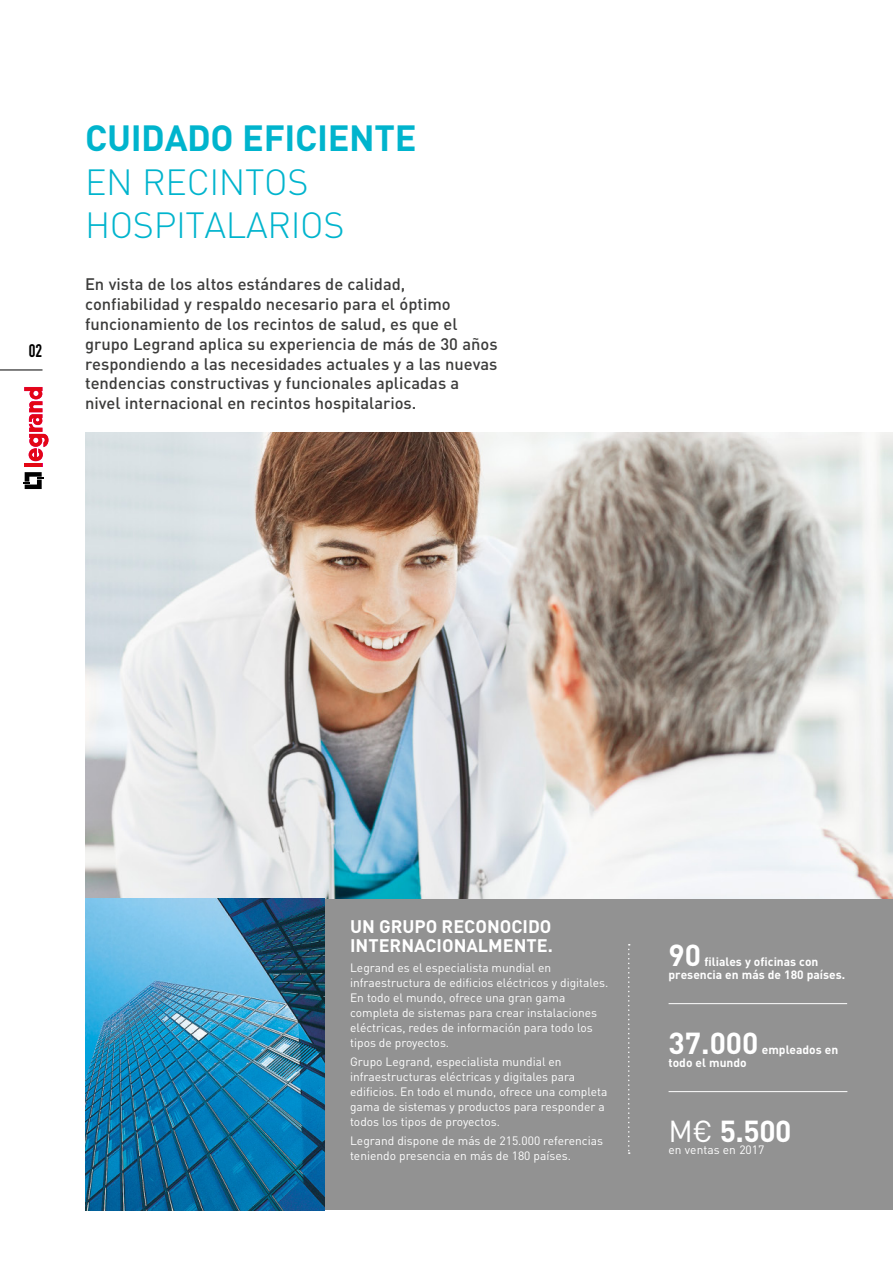
<style>
.page{position:relative;width:893px;height:1263px;background:#fff}
.page>*{position:absolute;margin:0;border:0;box-sizing:border-box;transform-origin:0 0}
.t1{font:300 36px/43.2px "DIN";letter-spacing:-.01em;color:#00b4cd}
.t2{font:700 36px "DIN";letter-spacing:-.01em;color:#00b4cd}
.t3{font:700 30px "DIN";color:#fff}
.t4{font:700 18px/19.5px "DIN";color:#fff}
.t5{font:18px "DIN Engschrift";color:#000}
.t6{font:500 16.5px/19.8px "DIN";color:#3c3c3b}
.t7{font:12px/15px "DIN";color:#fff}
.t8{font:700 12px/12.9px "DIN";color:#fff}
.s1{font-weight:400}
</style>
<div class="page">
<img style="left:85px;top:433px;width:808px;height:466px">
<div style="left:325px;top:899px;width:568px;height:310px;background:#929292"></div>
<img style="left:85px;top:899px;width:240px;height:311px">
<svg style="left:23px;top:472px;width:20px;height:17px"></svg>
<hr style="left:24px;top:463px;width:19px;height:4px;background:#e6007d">
<hr style="left:24px;top:463px;width:18px;height:4px;background:#e30613">
<svg style="left:24px;top:387px;width:25px;height:74px"></svg>
<hr style="left:0;top:370px;width:43px;height:1px;background:#000">
<hr style="left:669px;top:1003px;width:178px;height:1px;background:#fff">
<hr style="left:669px;top:1091px;width:178px;height:1px;background:#fff">
<svg style="left:628px;top:944px;width:2px;height:210px"></svg>
<h3 class="t5" style="left:29px;top:340px;width:15px">02</h3>
<h1 class="t2" style="left:85px;top:115px;width:333px">CUIDADO EFICIENTE</h1>
<h1 class="t1" style="left:85px;top:160px;width:261px">EN RECINTOS<br>HOSPITALARIOS</h1>
<p class="t6" style="left:85px;top:274px;width:414px">En vista de los altos estándares de calidad, confiabilidad y respaldo necesario para el óptimo funcionamiento de los recintos de salud, es que el grupo Legrand aplica su experiencia de más de 30 años respondiendo a las necesidades actuales y a las nuevas tendencias constructivas y funcionales aplicadas a nivel internacional en recintos hospitalarios.</p>
<h3 class="t4" style="left:350px;top:916px;width:204px">UN GRUPO RECONOCIDO<br>INTERNACIONALMENTE.</h3>
<p class="t7" style="left:350px;top:959px;width:260px">Legrand es el especialista mundial en infraestructura de edificios eléctricos y digitales.<br>En todo el mundo, ofrece una gran gama completa de sistemas para crear instalaciones eléctricas, redes de información para todo los tipos de proyectos.</p>
<p class="t7" style="left:350px;top:1054px;width:259px">Grupo Legrand, especialista mundial en infraestructuras eléctricas y digitales para edificios. En todo el mundo, ofrece una completa gama de sistemas y productos para responder a todos los tipos de proyectos.</p>
<p class="t7" style="left:350px;top:1133px;width:255px">Legrand dispone de más de 215.000 referencias teniendo presencia en más de 180 países.</p>
<h2 class="t3" style="left:669px;top:935px;width:34px">90</h2>
<p class="t8" style="left:669px;top:954px;width:178px;text-indent:36px">filiales y oficinas con presencia en más de 180 países.</p>
<h2 class="t3" style="left:669px;top:1023px;width:91px">37.000</h2>
<p class="t8" style="left:762px;top:1042px;width:78px">empleados en</p>
<p class="t8" style="left:669px;top:1055px;width:80px">todo el mundo</p>
<h2 class="t3" style="left:669px;top:1111px;width:125px"><span class="s1">M€</span> 5.500</h2>
<p class="t7" style="left:669px;top:1142px;width:97px">en ventas en 2017</p>
</div>
